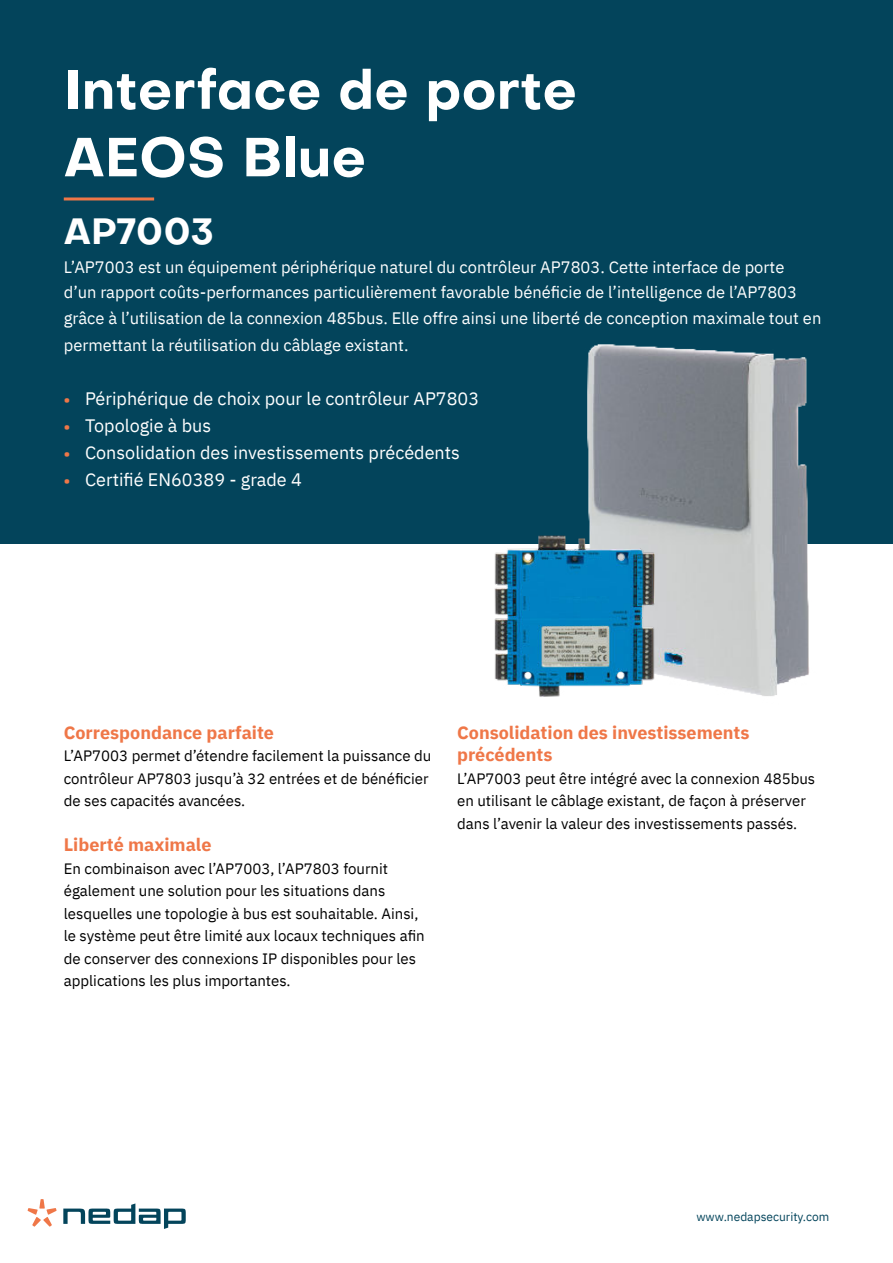
<style>
.page{position:relative;width:893px;height:1263px;background:#fff}
.page>*{position:absolute;margin:0;border:0;box-sizing:border-box;transform-origin:0 0}
.t1{font:700 54px/67.5px "Objectivity";color:#fff}
.t2{font:700 36px "Objectivity";color:#fff}
.t3{font:18px "IBM Plex Sans";color:#fff}
.t4{font:700 18px/22.5px "IBM Plex Sans";color:#ef7748}
.t5{font:16.5px/25.5px "IBM Plex Sans";color:#fff}
.t6{font:15px/22.5px "IBM Plex Sans";color:#000}
.t7{font:12px "IBM Plex Sans";color:#03445b}
.s1{color:#03445b}
.s2{font-weight:700;font-size:15px;color:#ef7748}
</style>
<div class="page">
<div style="left:0;top:0;width:893px;height:544px;background:#03445b"></div>
<img style="left:587px;top:344px;width:222px;height:352px">
<img style="left:494px;top:502px;width:197px;height:195px">
<hr style="left:64px;top:197px;width:90px;height:3px;background:#ef7748">
<svg style="left:63px;top:1203px;width:123px;height:26px"></svg>
<svg style="left:28px;top:1199px;width:29px;height:27px"></svg>
<h1 class="t1" style="left:64px;top:61px;width:515px">Interface de porte<br>AEOS Blue<span class="s1">e</span></h1>
<h2 class="t2" style="left:64px;top:216px;width:152px">AP7003</h2>
<p class="t5" style="left:64px;top:255px;width:759px">L’AP7003 est un équipement périphérique naturel du contrôleur AP7803. Cette interface de porte<br>d’un rapport coûts-performances particulièrement favorable bénéficie de l’intelligence de l’AP7803 grâce à l’utilisation de la connexion 485bus. Elle offre ainsi une liberté de conception maximale tout en</p>
<p class="t5" style="left:64px;top:331px;width:346px">permettant la réutilisation du câblage existant.</p>
<p class="t3" style="left:64px;top:385px;width:417px"><span class="s2">•</span> Périphérique de choix pour le contrôleur AP7803</p>
<p class="t3" style="left:64px;top:412px;width:149px"><span class="s2">•</span> Topologie à bus</p>
<p class="t3" style="left:64px;top:445px;width:398px"><span class="s2">•</span> Consolidation des investissements précédents</p>
<p class="t3" style="left:64px;top:466px;width:240px"><span class="s2">•</span> Certifié EN60389 - grade 4</p>
<p class="t4" style="left:64px;top:722px;width:212px">Correspondance parfaite</p>
<p class="t6" style="left:64px;top:746px;width:369px">L’AP7003 permet d’étendre facilement la puissance du contrôleur AP7803 jusqu’à 32 entrées et de bénéficier de ses capacités avancées.</p>
<p class="t4" style="left:64px;top:834px;width:149px">Liberté maximale</p>
<p class="t6" style="left:64px;top:856px;width:362px">En combinaison avec l’AP7003, l’AP7803 fournit également une solution pour les situations dans lesquelles une topologie à bus est souhaitable. Ainsi, le système peut être limité aux locaux techniques afin de conserver des connexions IP disponibles pour les applications les plus importantes.</p>
<p class="t4" style="left:457px;top:722px;width:294px">Consolidation des investissements précédents</p>
<p class="t6" style="left:457px;top:766px;width:360px">L’AP7003 peut être intégré avec la connexion 485bus en utilisant le câblage existant, de façon à préserver dans l’avenir la valeur des investissements passés.</p>
<p class="t7" style="left:696px;top:1211px;width:134px">www.nedapsecurity.com</p>
</div>
